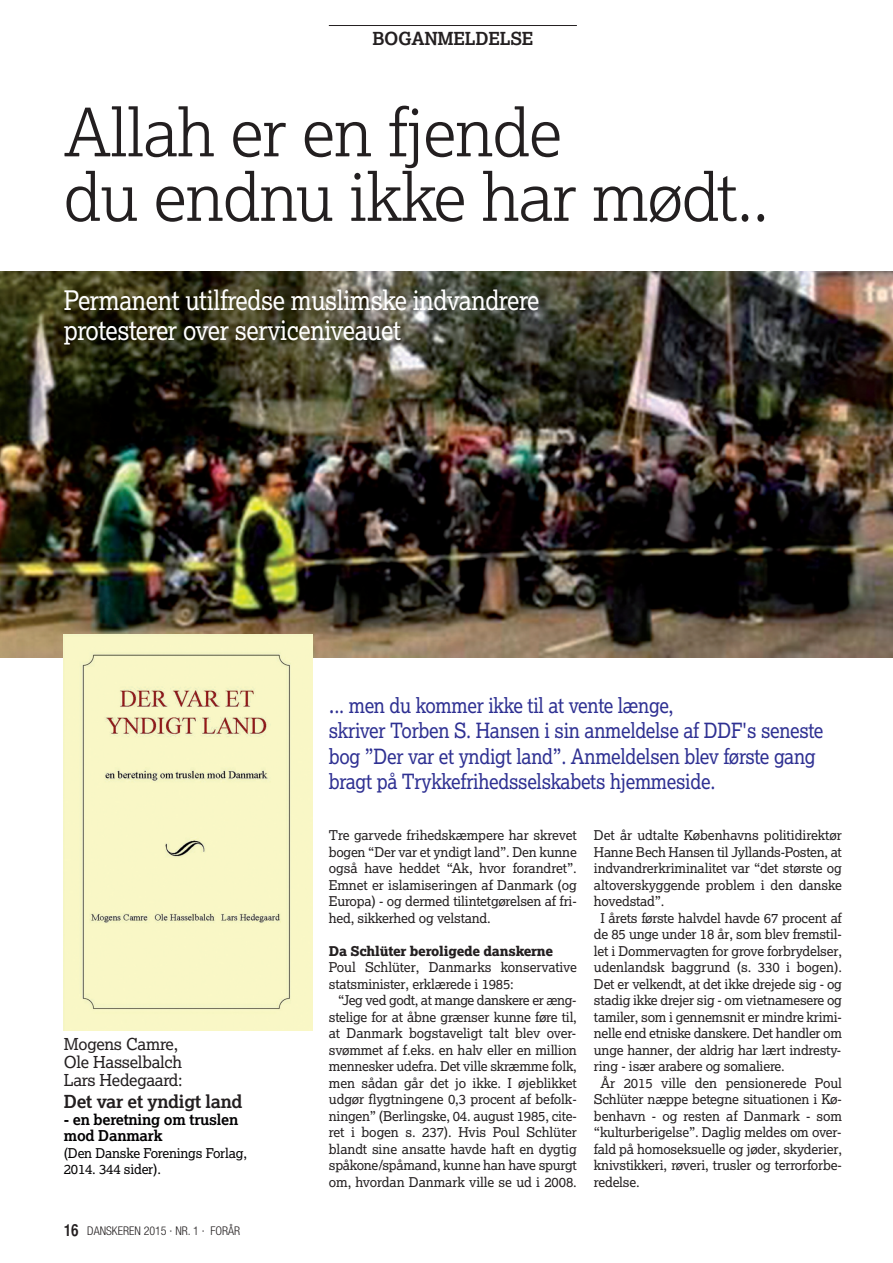
<style>
.page{position:relative;width:893px;height:1263px;background:#fff}
.page>*{position:absolute;margin:0;border:0;box-sizing:border-box;transform-origin:0 0}
.t1{font:300 66px/64.5px "Lexia";letter-spacing:-.015em;color:#231f20}
.t2{font:27px/30px "Lexia";letter-spacing:-.015em;color:#fff;scale:.9 1}
.t3{font:21px/25.5px "Lexia";letter-spacing:-.015em;color:#2e3092;scale:.9 1}
.t4{font:700 18px "Lexia";letter-spacing:-.015em;color:#231f20}
.t5{font:16.5px/18px "Lexia";letter-spacing:-.015em;color:#231f20}
.t6{font:700 15px/16.5px "Lexia";letter-spacing:-.015em;color:#020102}
.t7{font:13.5px/16.5px "Lexia";letter-spacing:-.015em;color:#231f20;text-align:justify}
.t8{font:13.5px/16.5px "Lexia";letter-spacing:-.015em;color:#020102}
.t9{font:800 13.5px "Lexia";letter-spacing:-.015em;color:#231f20}
.t10{font:300 condensed 12px "Helvetica Neue";color:#231f20}
.s1{font-family:"Helvetica CY Bold";font-weight:400;font-stretch:normal;font-size:16.5px}
.s2{font-size:24px}
</style>
<div class="page">
<hr style="left:329px;top:25px;width:248px;height:1px;background:#231f20">
<img style="left:0;top:272px;width:893px;height:385px">
<img style="left:64px;top:634px;width:248px;height:396px">
<h3 class="t4" style="left:372px;top:27px;width:163px">BOGANMELDELSE</h3>
<h1 class="t1" style="left:64px;top:98px;width:707px">Allah er en fjende<br>du endnu ikke har mødt..</h1>
<h2 class="t2" style="left:64px;top:285px;width:530px">Permanent utilfredse muslimske indvandrere protesterer over serviceniveauet</h2>
<p class="t5" style="left:64px;top:1034px;width:120px">Mogens Camre,<br>Ole Hasselbalch<br>Lars Hedegaard:</p>
<h3 class="t4" style="left:64px;top:1090px;width:180px">Det var et yndigt land</h3>
<p class="t6" style="left:64px;top:1111px;width:176px">- en beretning om truslen mod Danmark</p>
<p class="t8" style="left:64px;top:1144px;width:185px">(Den Danske Forenings Forlag,<br>2014. 344 sider).</p>
<p class="t10" style="left:64px;top:1226px;width:178px"><span class="s1">16</span> DANSKEREN 2015 · NR. 1 · FORÅR</p>
<h3 class="t3" style="left:329px;top:692px;width:551px"><span class="s2">.</span>.. men du kommer ikke til at vente længe,<br>skriver Torben S. Hansen i sin anmeldelse af DDF's seneste bog ”Der var et yndigt land”. Anmeldelsen blev første gang bragt på Trykkefrihedsselskabets hjemmeside.</h3>
<p class="t7" style="left:329px;top:827px;width:250px">Tre garvede frihedskæmpere har skrevet bogen “Der var et yndigt land”. Den kunne også have heddet “Ak, hvor forandret”.<br>Emnet er islamiseringen af Danmark (og Europa) - og dermed tilintetgørelsen af fri&shy;hed, sikkerhed og velstand.</p>
<p class="t9" style="left:329px;top:942px;width:226px">Da Schlüter beroligede danskerne</p>
<p class="t7" style="left:329px;top:959px;width:250px">Poul Schlüter, Danmarks konservative statsminister, erklærede i 1985:</p>
<p class="t7" style="left:329px;top:992px;width:250px;text-indent:9px">“Jeg ved godt, at mange danskere er æng&shy;stelige for at åbne grænser kunne føre til, at Danmark bogstaveligt talt blev over&shy;svømmet af f.eks. en halv eller en million mennesker udefra. Det ville skræmme folk, men sådan går det jo ikke. I øjeblikket udgør flygtningene 0,3 procent af befolk&shy;ningen” (Berlingske, 04. august 1985, cite&shy;ret i bogen s. 237). Hvis Poul Schlüter blandt sine ansatte havde haft en dygtig spåkone/spåmand, kunne han have spurgt om, hvordan Danmark ville se ud i 2008.</p>
<p class="t7" style="left:594px;top:827px;width:250px">Det år udtalte Københavns politidirektør</p>
<p class="t7" style="left:594px;top:843px;width:250px">Hanne Bech Hansen til Jyllands-Posten, at</p>
<p class="t7" style="left:594px;top:860px;width:250px">indvandrerkriminalitet var “det største og</p>
<p class="t7" style="left:594px;top:876px;width:250px">altoverskyggende problem i den danske</p>
<p class="t7" style="left:594px;top:893px;width:72px">hovedstad”.</p>
<p class="t7" style="left:600px;top:909px;width:243px">I årets første halvdel havde 67 procent af</p>
<p class="t7" style="left:594px;top:926px;width:249px">de 85 unge under 18 år, som blev fremstil-</p>
<p class="t7" style="left:594px;top:942px;width:250px">let i Dommervagten for grove forbrydelser,</p>
<p class="t7" style="left:594px;top:959px;width:250px">udenlandsk baggrund (s. 330 i bogen).</p>
<p class="t7" style="left:594px;top:975px;width:250px">Det er velkendt, at det ikke drejede sig - og</p>
<p class="t7" style="left:594px;top:992px;width:250px">stadig ikke drejer sig - om vietnamesere og</p>
<p class="t7" style="left:594px;top:1008px;width:249px">tamiler, som i gennemsnit er mindre krimi-</p>
<p class="t7" style="left:594px;top:1025px;width:250px">nelle end etniske danskere. Det handler om</p>
<p class="t7" style="left:594px;top:1041px;width:249px">unge hanner, der aldrig har lært indresty-</p>
<p class="t7" style="left:594px;top:1058px;width:192px">ring - især arabere og somaliere.</p>
<p class="t7" style="left:600px;top:1074px;width:243px">År 2015 ville den pensionerede Poul</p>
<p class="t7" style="left:594px;top:1091px;width:249px">Schlüter næppe betegne situationen i Kø-</p>
<p class="t7" style="left:594px;top:1107px;width:250px">benhavn - og resten af Danmark - som</p>
<p class="t7" style="left:594px;top:1124px;width:249px">“kulturberigelse”. Daglig meldes om over-</p>
<p class="t7" style="left:594px;top:1140px;width:250px">fald på homoseksuelle og jøder, skyderier,</p>
<p class="t7" style="left:594px;top:1157px;width:249px">knivstikkeri, røveri, trusler og terrorforbe-</p>
<p class="t7" style="left:594px;top:1173px;width:47px">redelse.</p>
</div>
